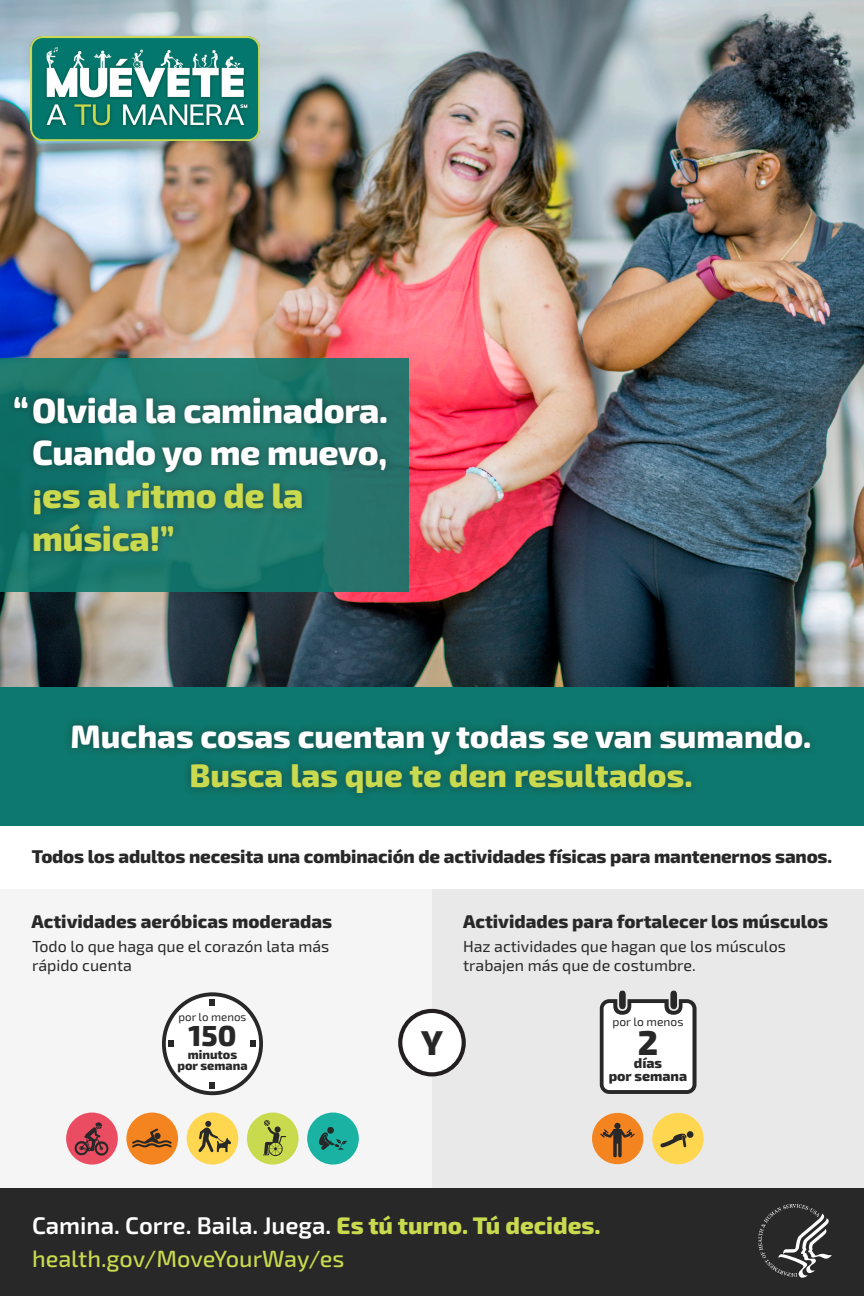
<style>
.page{position:relative;width:864px;height:1296px;background:#fff}
.page>*{position:absolute;margin:0;border:0;box-sizing:border-box;transform-origin:0 0}
.t1{font:800 38.05px "Exo 2";color:#fff}
.t2{font:800 35.05px/42.8px "Exo 2";letter-spacing:-.01em;color:#fff}
.t3{font:800 34.5px "Exo 2";color:#272827}
.t4{font:800 32.5px/39px "Exo 2";color:#fff;text-align:center}
.t5{font:800 29px "Exo 2";color:#272827}
.t6{font:600 24px "Exo 2";color:#fff}
.t7{font:500 23.5px "Exo 2";color:#cada4e}
.t8{font:800 18.5px "Exo 2";letter-spacing:-.01em;color:#272827}
.t9{font:16px/19.2px "Exo 2";color:#272827}
.t10{font:800 14px/13px "Exo 2";color:#272827;text-align:center}
.t11{font:800 12.5px/11.5px "Exo 2";color:#272827;text-align:center}
.t12{font:12px "Exo 2";color:#272827}
.t13{font:11.5px "Exo 2";color:#272827}
.s1{color:#cada4e}
.s2{font-weight:800;color:#cada4e}
</style>
<div class="page">
<img style="left:0;top:0;width:864px;height:688px">
<img style="left:31px;top:36px;width:229px;height:104px">
<div style="left:0;top:688px;width:864px;height:138px;background:#0d786d"></div>
<svg style="left:0;top:358px;width:409px;height:234px;background:#1d766b"></svg>
<div style="left:25px;top:389px;width:370px;height:171px;background:#231f20;opacity:.5"></div>
<div style="left:6px;top:389px;width:30px;height:27px;background:#231f20;opacity:.5"></div>
<div style="left:63px;top:716px;width:756px;height:87px;background:#231f20;opacity:.5"></div>
<div style="left:0;top:889px;width:432px;height:299px;background:#f5f5f5"></div>
<div style="left:432px;top:889px;width:432px;height:299px;background:#eae9e9"></div>
<div style="left:0;top:1188px;width:864px;height:108px;background:#272827"></div>
<svg style="left:600px;top:991px;width:97px;height:103px;background:#d7d7d7"></svg>
<div style="left:187px;top:1113px;width:51px;height:52px;background:#ffd64f;border-radius:50%"></div>
<svg style="left:198px;top:1121px;width:33px;height:32px"></svg>
<div style="left:126px;top:1113px;width:52px;height:52px;background:#f38420;border-radius:50%"></div>
<div style="left:66px;top:1113px;width:52px;height:52px;background:#ea4c62;border-radius:50%"></div>
<div style="left:247px;top:1113px;width:52px;height:52px;background:#cada4e;border-radius:50%"></div>
<div style="left:307px;top:1113px;width:52px;height:52px;background:#19b2a3;border-radius:50%"></div>
<svg style="left:132px;top:1128px;width:40px;height:20px"></svg>
<svg style="left:319px;top:1127px;width:29px;height:23px"></svg>
<svg style="left:75px;top:1122px;width:33px;height:34px"></svg>
<svg style="left:263px;top:1120px;width:23px;height:36px"></svg>
<svg style="left:162px;top:992px;width:101px;height:103px"></svg>
<svg style="left:758px;top:1204px;width:74px;height:74px"></svg>
<div style="left:400px;top:1011px;width:64px;height:63px;background:#fff;border-radius:50%"></div>
<div style="left:398px;top:1009px;width:68px;height:67px;border:4px solid #231f20;border-radius:50%"></div>
<div style="left:652px;top:1113px;width:52px;height:51px;background:#ffd64f;border-radius:50%"></div>
<svg style="left:660px;top:1131px;width:34px;height:16px"></svg>
<div style="left:592px;top:1113px;width:51px;height:51px;background:#f38420;border-radius:50%"></div>
<svg style="left:600px;top:1123px;width:35px;height:34px"></svg>
<p class="t1" style="left:13px;top:381px;width:17px">“</p>
<p class="t2" style="left:32px;top:387px;width:358px">Olvida la caminadora.<br>Cuando yo me muevo, <span class="s1">¡es al ritmo de la música!”</span></p>
<h1 class="t4" style="left:71px;top:715px;width:742px">Muchas cosas cuentan y todas se van sumando.<br><span class="s1">Busca las que te den resultados.</span></h1>
<h2 class="t8" style="left:32px;top:842px;width:802px">Todos los adultos necesita una combinación de actividades físicas para mantenernos sanos.</h2>
<h3 class="t8" style="left:463px;top:907px;width:367px">Actividades para fortalecer los músculos</h3>
<h3 class="t8" style="left:32px;top:907px;width:302px">Actividades aeróbicas moderadas</h3>
<p class="t9" style="left:32px;top:936px;width:299px">Todo lo que haga que el corazón lata más rápido cuenta</p>
<p class="t9" style="left:463px;top:936px;width:324px">Haz actividades que hagan que los músculos trabajen más que de costumbre.</p>
<p class="t13" style="left:179px;top:1009px;width:69px">por lo menos</p>
<p class="t5" style="left:189px;top:1013px;width:49px">150</p>
<p class="t11" style="left:177px;top:1048px;width:72px">minutos por semana</p>
<p class="t3" style="left:421px;top:1016px;width:23px">Y</p>
<p class="t12" style="left:613px;top:1014px;width:72px">por lo menos</p>
<p class="t3" style="left:638px;top:1016px;width:22px">2</p>
<p class="t10" style="left:609px;top:1056px;width:80px">días<br>por semana</p>
<p class="t6" style="left:32px;top:1208px;width:570px">Camina. Corre. Baila. Juega. <span class="s2">Es tú turno. Tú decides.</span></p>
<p class="t7" style="left:32px;top:1242px;width:314px">health.gov/MoveYourWay/es</p>
</div>
